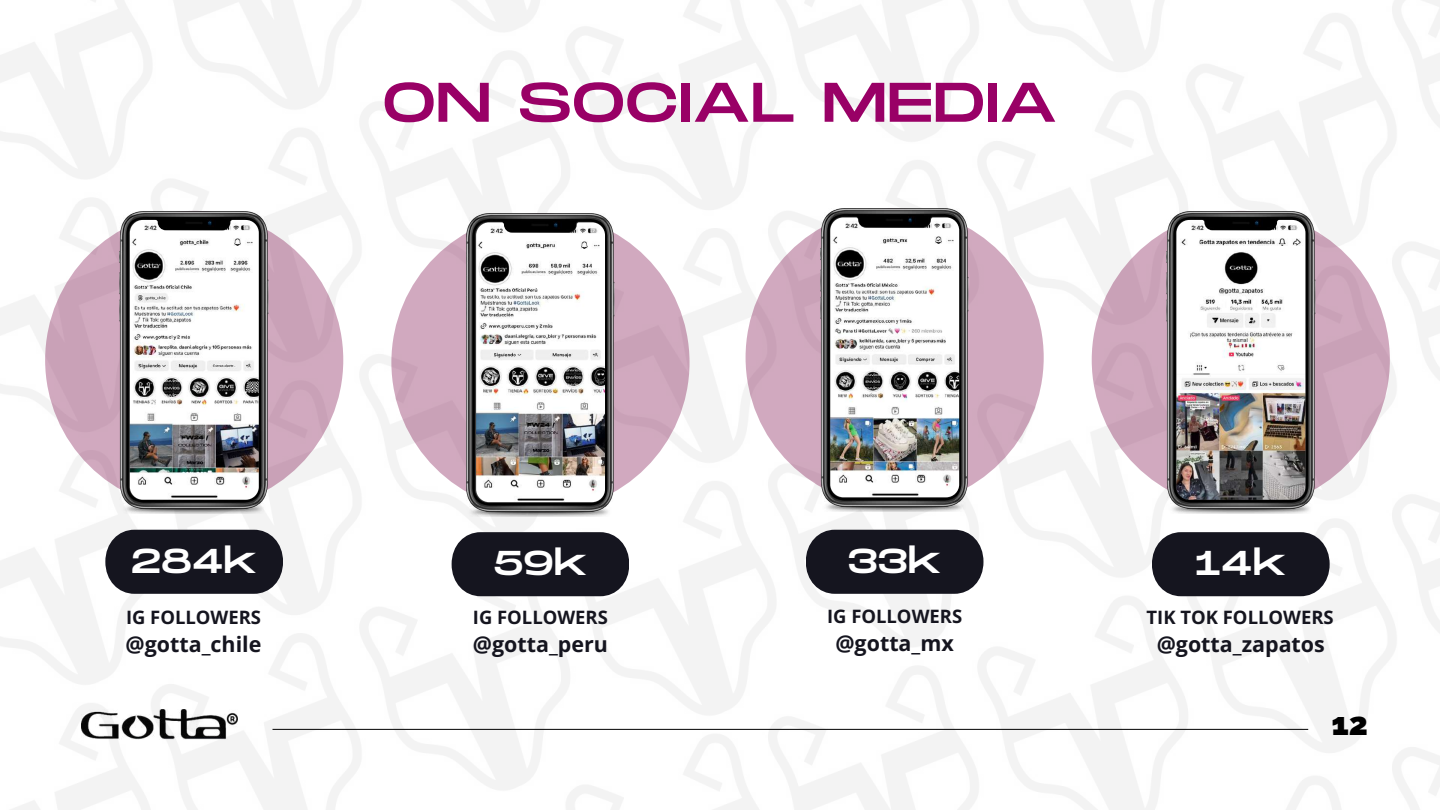
<style>
.page{position:relative;width:1440px;height:810px;background:#fff}
.page>*{position:absolute;margin:0;border:0;box-sizing:border-box;transform-origin:0 0}
.t1{font:55.6px "Monument Extended";color:#906}
.t2{font:34.5px "Monument Extended";color:#fff}
.t3{font:800 32px "Raleway";color:#000}
.t4{font:700 21.5px "Open Sans";color:#15151f}
.t5{font:700 18.5px "Open Sans";color:#15151f}
</style>
<div class="page">
<img style="left:0;top:0;width:1440px;height:810px">
<hr style="left:273px;top:729px;width:1035px;height:1px;background:#000">
<img style="left:81px;top:710px;width:157px;height:30px">
<div style="left:45px;top:211px;width:298px;height:298px;background:#caa3b9;border-radius:50%"></div>
<div style="left:391px;top:213px;width:299px;height:298px;background:#d1a9bf;border-radius:50%"></div>
<div style="left:746px;top:208px;width:298px;height:299px;background:#d1a9bf;border-radius:50%"></div>
<div style="left:1092px;top:211px;width:298px;height:298px;background:#d0a9be;border-radius:50%"></div>
<img style="left:120px;top:211px;width:149px;height:303px">
<img style="left:130px;top:220px;width:129px;height:280px">
<img style="left:466px;top:214px;width:149px;height:302px">
<img style="left:476px;top:222px;width:129px;height:280px">
<img style="left:820px;top:209px;width:149px;height:302px">
<img style="left:830px;top:218px;width:129px;height:279px">
<img style="left:1166px;top:211px;width:149px;height:303px">
<img style="left:1176px;top:220px;width:129px;height:280px">
<svg style="left:105px;top:530px;width:178px;height:64px;background:#25252e"></svg>
<svg style="left:452px;top:532px;width:177px;height:64px;background:#24242d"></svg>
<svg style="left:806px;top:530px;width:177px;height:64px;background:#24242d"></svg>
<svg style="left:1152px;top:532px;width:178px;height:64px;background:#25252e"></svg>
<h1 class="t1" style="left:383px;top:72px;width:676px">ON SOCIAL MEDIA</h1>
<h2 class="t2" style="left:131px;top:542px;width:128px">284k</h2>
<h2 class="t2" style="left:493px;top:544px;width:96px">59k</h2>
<h2 class="t2" style="left:848px;top:542px;width:95px">33k</h2>
<h2 class="t2" style="left:1195px;top:544px;width:93px">14k</h2>
<p class="t5" style="left:126px;top:604px;width:137px">IG FOLLOWERS</p>
<p class="t5" style="left:473px;top:604px;width:137px">IG FOLLOWERS</p>
<p class="t5" style="left:827px;top:603px;width:137px">IG FOLLOWERS</p>
<p class="t5" style="left:1147px;top:604px;width:189px">TIK TOK FOLLOWERS</p>
<p class="t4" style="left:126px;top:629px;width:137px">@gotta_chile</p>
<p class="t4" style="left:473px;top:629px;width:137px">@gotta_peru</p>
<p class="t4" style="left:835px;top:628px;width:120px">@gotta_mx</p>
<p class="t4" style="left:1157px;top:629px;width:170px">@gotta_zapatos</p>
<h3 class="t3" style="left:1331px;top:705px;width:38px">12</h3>
</div>
